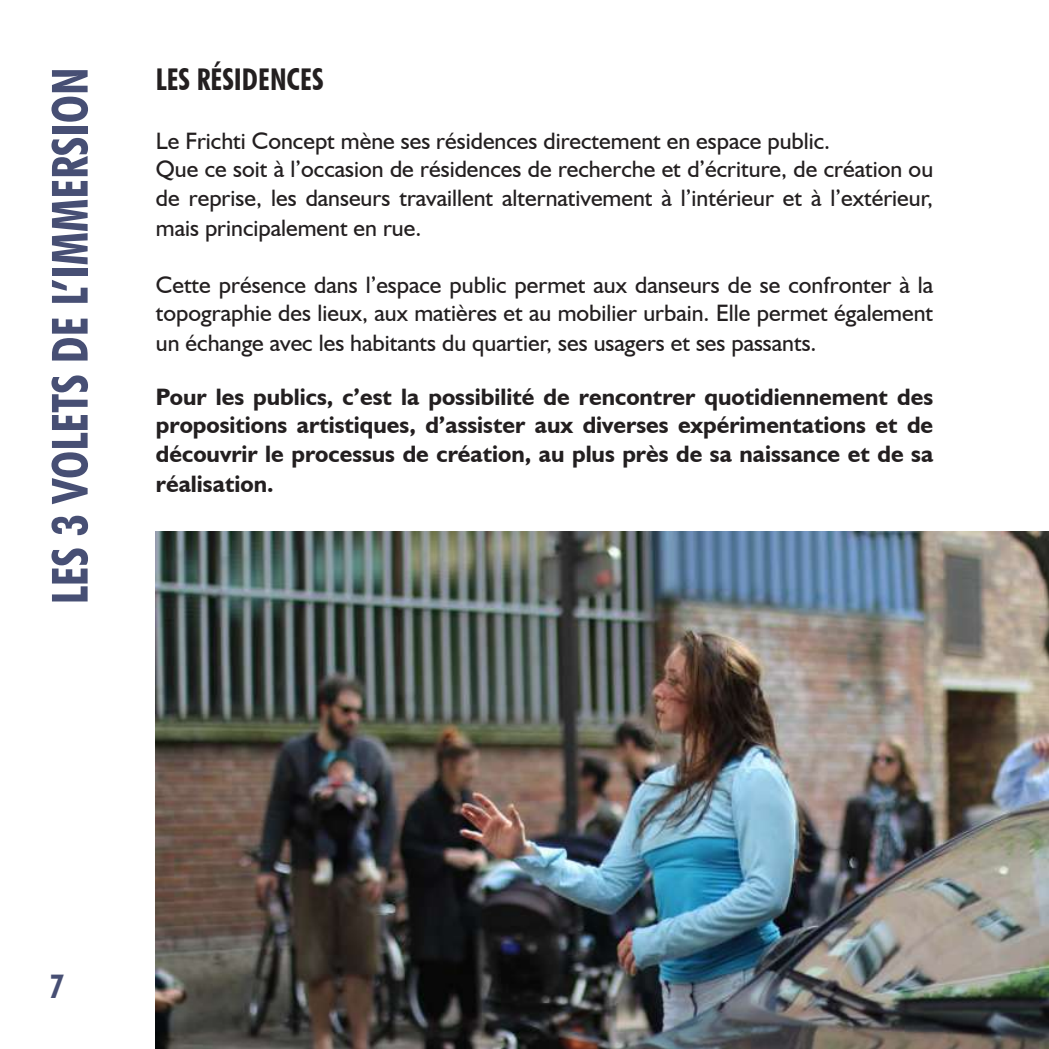
<style>
.page{position:relative;width:1049px;height:1049px;background:#fff}
.page>*{position:absolute;margin:0;border:0;box-sizing:border-box;transform-origin:0 0}
.t1{font:700 condensed 50px "Futura BT";color:#474f74}
.t2{font:700 condensed 32.5px "Futura BT";color:#474f74}
.t3{font:700 condensed 30px "Futura BT";color:#231f20}
.t4{font:23.75px/29px "Humanist 521 BT";color:#231f20}
.t5{font:700 23.75px/29px "Humanist 521 BT";color:#231f20;text-align:justify}
</style>
<div class="page">
<img style="left:156px;top:531px;width:893px;height:518px">
<h1 class="t1" style="left:39px;top:604px;width:538px;rotate:-90deg">LES 3 VOLETS DE L’IMMERSION</h1>
<p class="t3" style="left:156px;top:61px;width:169px">LES RÉSIDENCES</p>
<p class="t4" style="left:156px;top:126px;width:779px">Le Frichti Concept mène ses résidences directement en espace public.<br>Que ce soit à l’occasion de résidences de recherche et d’écriture, de création ou de reprise, les danseurs travaillent alternativement à l’intérieur et à l’extérieur, mais principalement en rue.</p>
<p class="t4" style="left:156px;top:269px;width:779px;text-align:justify">Cette présence dans l’espace public permet aux danseurs de se confronter à la topographie des lieux, aux matières et au mobilier urbain. Elle permet également un échange avec les habitants du quartier, ses usagers et ses passants.</p>
<p class="t5" style="left:156px;top:381px;width:779px">Pour les publics, c’est la possibilité de rencontrer quotidiennement des propositions artistiques, d’assister aux diverses expérimentations et de découvrir le processus de création, au plus près de sa naissance et de sa réalisation.</p>
<h2 class="t2" style="left:50px;top:966px;width:16px">7</h2>
</div>
